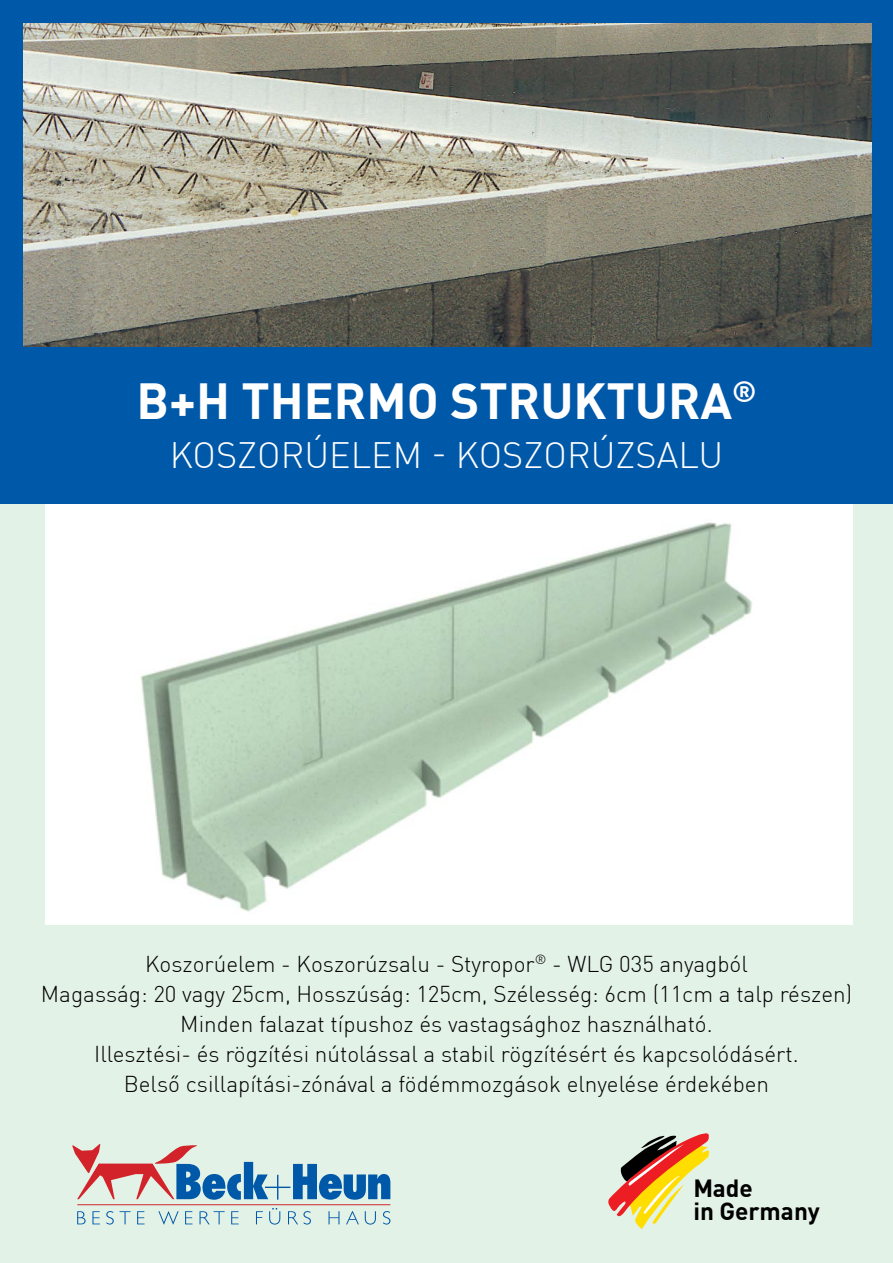
<style>
.page{position:relative;width:893px;height:1263px;background:#e3f2e7}
.page>*{position:absolute;margin:0;border:0;box-sizing:border-box;transform-origin:0 0}
.t1{font:700 49.65px "DIN Pro";color:#fff}
.t2{font:300 36px "DIN Pro";color:#fff}
.t3{font:700 24.3px/22.4px "DIN Pro";color:#000}
.t4{font:300 22.5px/30px "DIN Pro";color:#000;text-align:center}
</style>
<div class="page">
<hr style="left:77px;top:1204px;width:313px;height:1px;background:#d2232a">
<svg style="left:72px;top:1144px;width:196px;height:56px"></svg>
<svg style="left:293px;top:1164px;width:97px;height:36px"></svg>
<svg style="left:277px;top:1175px;width:1px;height:24px"></svg>
<hr style="left:265px;top:1186px;width:25px;height:2px;background:#0058a9">
<svg style="left:77px;top:1211px;width:9px;height:13px"></svg>
<svg style="left:92px;top:1211px;width:8px;height:13px"></svg>
<svg style="left:106px;top:1211px;width:8px;height:13px"></svg>
<svg style="left:120px;top:1211px;width:11px;height:13px"></svg>
<svg style="left:137px;top:1211px;width:8px;height:13px"></svg>
<svg style="left:158px;top:1211px;width:21px;height:13px"></svg>
<svg style="left:185px;top:1211px;width:7px;height:13px"></svg>
<svg style="left:200px;top:1211px;width:25px;height:13px"></svg>
<svg style="left:231px;top:1211px;width:8px;height:13px"></svg>
<svg style="left:256px;top:1211px;width:7px;height:13px"></svg>
<svg style="left:269px;top:1208px;width:11px;height:16px"></svg>
<svg style="left:288px;top:1211px;width:23px;height:13px"></svg>
<svg style="left:329px;top:1211px;width:10px;height:13px"></svg>
<svg style="left:346px;top:1211px;width:13px;height:13px"></svg>
<svg style="left:365px;top:1211px;width:11px;height:13px"></svg>
<svg style="left:383px;top:1211px;width:7px;height:13px"></svg>
<div style="left:45px;top:504px;width:808px;height:421px;background:#fff"></div>
<div style="left:0;top:0;width:893px;height:504px;background:#0058a9"></div>
<img style="left:23px;top:23px;width:848px;height:324px">
<svg style="left:608px;top:1133px;width:101px;height:96px"></svg>
<img style="left:140px;top:522px;width:612px;height:390px">
<h1 class="t1" style="left:136px;top:368px;width:622px">B+H THERMO STRUKTURA<sup>®</sup></h1>
<h2 class="t2" style="left:170px;top:433px;width:555px">KOSZORÚELEM - KOSZORÚZSALU</h2>
<p class="t4" style="left:41px;top:948px;width:813px">Koszorúelem - Koszorúzsalu - Styropor<sup>®</sup> - WLG 035 anyagból<br>Magasság: 20 vagy 25cm, Hosszúság: 125cm, Szélesség: 6cm (11cm a talp részen)<br>Minden falazat típushoz és vastagsághoz használható.<br>Illesztési- és rögzítési nútolással a stabil rögzítésért és kapcsolódásért.<br>Belső csillapítási-zónával a födémmozgások elnyelése érdekében</p>
<p class="t3" style="left:693px;top:1176px;width:128px">Made<br>in Germany</p>
</div>
